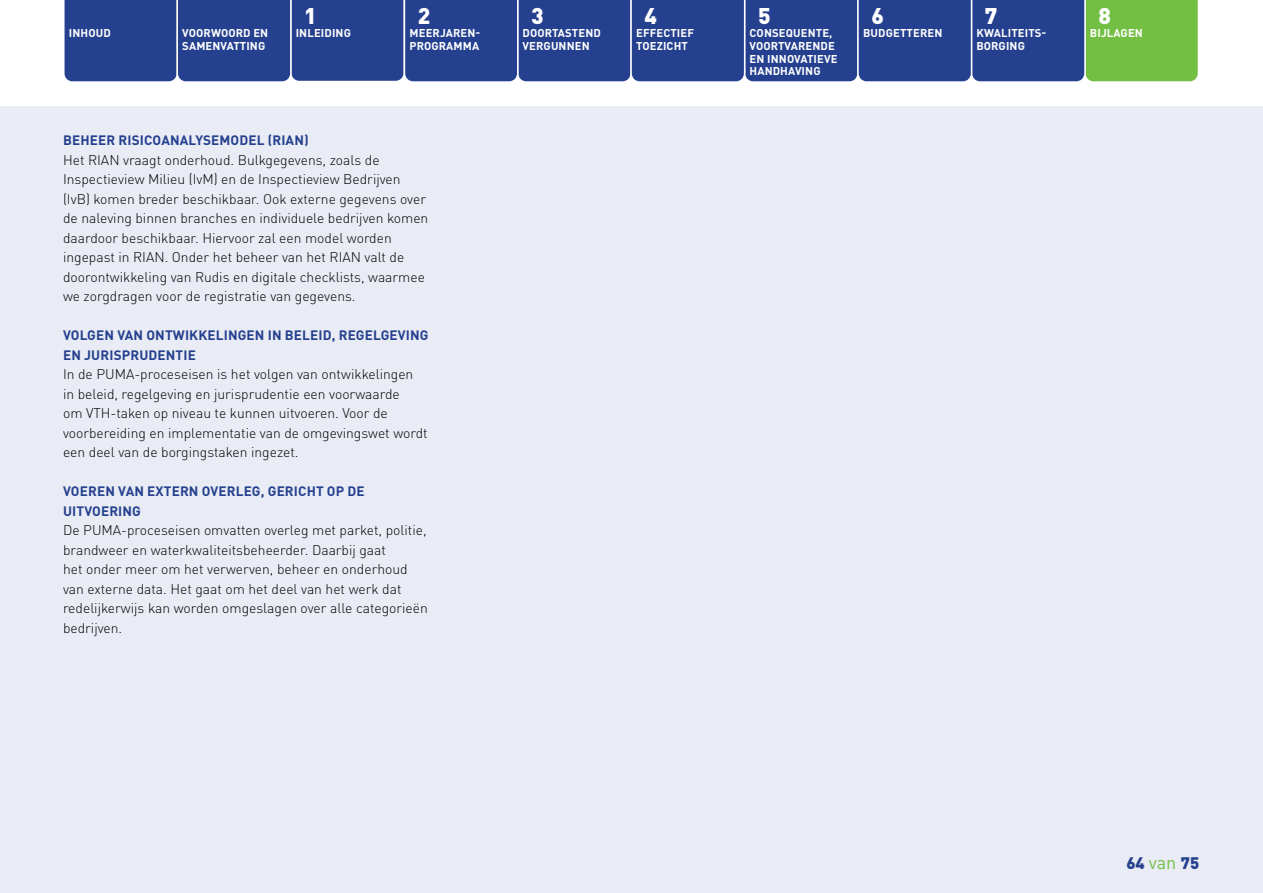
<style>
.page{position:relative;width:1263px;height:893px;background:#fff}
.page>*{position:absolute;margin:0;border:0;box-sizing:border-box;transform-origin:0 0}
.t1{font:900 22.5px "DIN Pro";color:#fff}
.t2{font:900 16.5px "DIN Pro";color:#25408f}
.t3{font:300 13.8px/19.5px "DIN Pro";color:#000}
.t4{font:700 13.5px/19.5px "DIN Pro";letter-spacing:.01em;color:#25408f}
.t5{font:700 11.25px/12.8px "DIN Pro";letter-spacing:.01em;color:#fff}
.s1{font-weight:400;font-size:18px;color:#72bf44}
</style>
<div class="page">
<div style="left:0;top:106px;width:1263px;height:787px;background:#e9ecf4"></div>
<svg style="left:64px;top:0;width:1134px;height:82px;background:#32518a"></svg>
<h1 class="t1" style="left:304px;top:-2px;width:14px">1</h1>
<p class="t5" style="left:296px;top:26px;width:57px">INLEIDING</p>
<h1 class="t1" style="left:418px;top:-2px;width:14px">2</h1>
<p class="t5" style="left:409px;top:26px;width:72px">MEERJAREN-<br>PROGRAMMA</p>
<h1 class="t1" style="left:531px;top:-2px;width:14px">3</h1>
<p class="t5" style="left:523px;top:26px;width:80px">DOORTASTEND<br>VERGUNNEN</p>
<h1 class="t1" style="left:1098px;top:-2px;width:14px">8</h1>
<h1 class="t1" style="left:644px;top:-2px;width:14px">4</h1>
<p class="t5" style="left:636px;top:26px;width:59px">EFFECTIEF<br>TOEZICHT</p>
<h1 class="t1" style="left:758px;top:-2px;width:14px">5</h1>
<p class="t5" style="left:749px;top:26px;width:89px">CONSEQUENTE,<br>VOORTVARENDE<br>EN INNOVATIEVE<br>HANDHAVING</p>
<h1 class="t1" style="left:871px;top:-2px;width:14px">6</h1>
<p class="t5" style="left:863px;top:26px;width:81px">BUDGETTEREN</p>
<h1 class="t1" style="left:985px;top:-2px;width:14px">7</h1>
<p class="t5" style="left:976px;top:26px;width:71px">KWALITEITS-<br>BORGING</p>
<p class="t5" style="left:69px;top:26px;width:43px">INHOUD</p>
<p class="t5" style="left:1090px;top:26px;width:54px">BIJLAGEN</p>
<p class="t5" style="left:182px;top:26px;width:87px">VOORWOORD EN<br>SAMENVATTING</p>
<p class="t4" style="left:63px;top:130px;width:247px">BEHEER RISICOANALYSEMODEL (RIAN)</p>
<p class="t3" style="left:63px;top:149px;width:367px">Het RIAN vraagt onderhoud. Bulkgegevens, zoals de Inspectieview Milieu (IvM) en de Inspectieview Bedrijven (IvB) komen breder beschikbaar. Ook externe gegevens over de naleving binnen branches en individuele bedrijven komen daardoor beschikbaar. Hiervoor zal een model worden ingepast in RIAN. Onder het beheer van het RIAN valt de doorontwikkeling van Rudis en digitale checklists, waarmee we zorgdragen voor de registratie van gegevens.</p>
<p class="t4" style="left:63px;top:325px;width:367px">VOLGEN VAN ONTWIKKELINGEN IN BELEID, REGELGEVING<br>EN JURISPRUDENTIE</p>
<p class="t3" style="left:63px;top:364px;width:366px">In de PUMA-proceseisen is het volgen van ontwikkelingen in beleid, regelgeving en jurisprudentie een voorwaarde<br>om VTH-taken op niveau te kunnen uitvoeren. Voor de voorbereiding en implementatie van de omgevingswet wordt een deel van de borgingstaken ingezet.</p>
<p class="t4" style="left:63px;top:481px;width:303px">VOEREN VAN EXTERN OVERLEG, GERICHT OP DE<br>UITVOERING</p>
<p class="t3" style="left:63px;top:520px;width:366px">De PUMA-proceseisen omvatten overleg met parket, politie, brandweer en waterkwaliteitsbeheerder. Daarbij gaat<br>het onder meer om het verwerven, beheer en onderhoud van externe data. Het gaat om het deel van het werk dat redelijkerwijs kan worden omgeslagen over alle categorieën bedrijven.</p>
<p class="t2" style="left:1126px;top:849px;width:74px">64 <span class="s1">van</span> 75</p>
</div>
